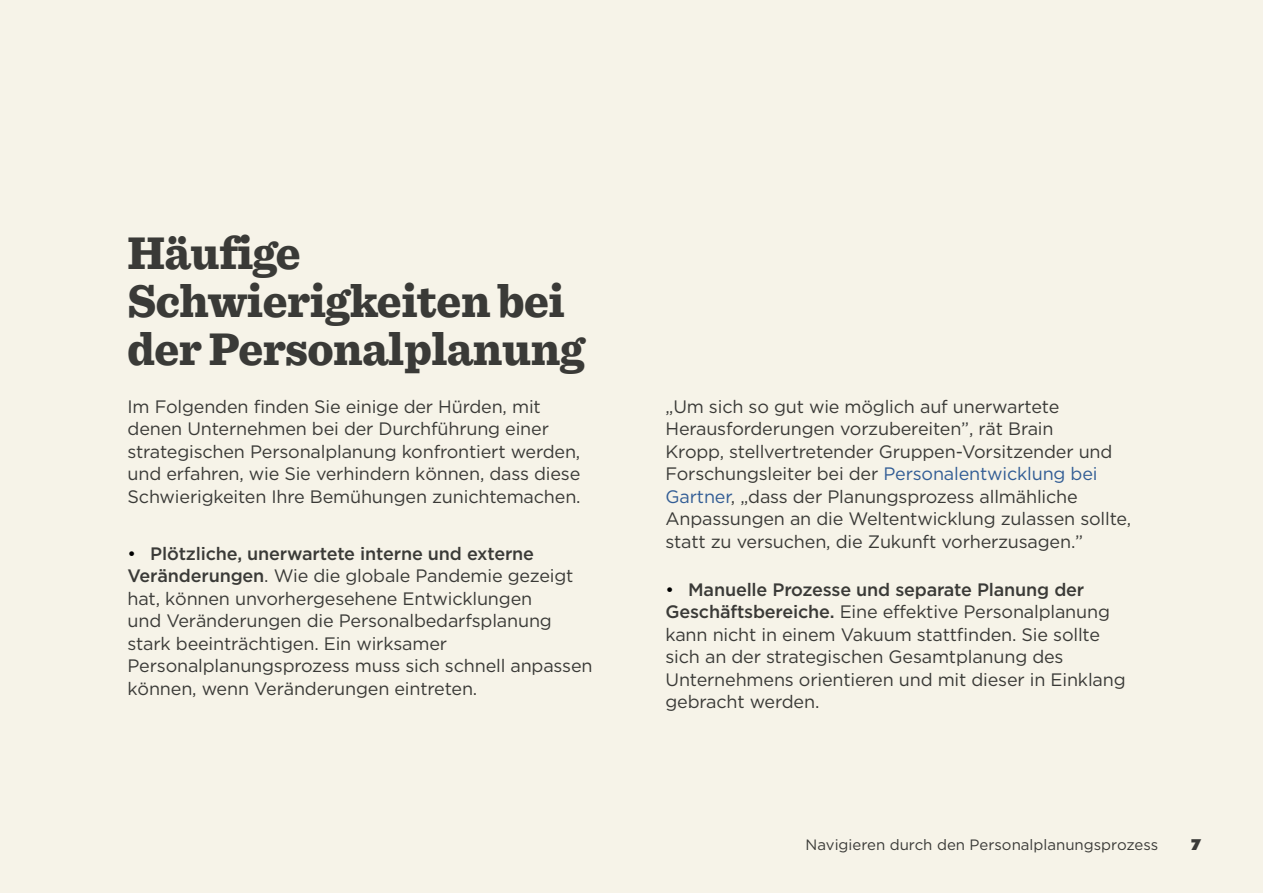
<style>
.page{position:relative;width:1263px;height:893px;background:#f6f3e8}
.page>*{position:absolute;margin:0;border:0;box-sizing:border-box;transform-origin:0 0}
.t1{font:900 48px/48px "Sentinel";letter-spacing:-.01em;color:#3a3a37;scale:.95 1}
.t2{font:18px/22.5px "Gotham HTF";letter-spacing:-.01em;color:#3a3a37}
.t3{font:500 18px "Gotham HTF";letter-spacing:-.01em;color:#3a3a37}
.t4{font:15px "Gotham HTF";color:#3a3a37}
.t5{font:13.5px "Champion HTF Heavyweight";color:#3a3a37}
.s1{color:#000}
.s2{font-weight:500}
.s3{color:#325d95}
</style>
<div class="page">
<h1 class="t1" style="left:128px;top:228px;width:483px">Häufige<br>Schwierigkeiten bei der Personalplanung</h1>
<p class="t2" style="left:128px;top:395px;width:455px">Im Folgenden finden Sie einige der Hürden, mit denen Unternehmen bei der Durchführung einer strategischen Personalplanung konfrontiert werden, und erfahren, wie Sie verhindern können, dass diese Schwierigkeiten Ihre Bemühungen zunichtemachen.</p>
<p class="t3" style="left:150px;top:543px;width:385px">Plötzliche, unerwartete interne und externe</p>
<p class="t2" style="left:128px;top:542px;width:466px"><span class="s1">•<br></span><span class="s2">Veränderungen</span>. Wie die globale Pandemie gezeigt hat, können unvorhergesehene Entwicklungen<br>und Veränderungen die Personalbedarfsplanung stark beeinträchtigen. Ein wirksamer Personalplanungsprozess muss sich schnell anpassen können, wenn Veränderungen eintreten.</p>
<p class="t2" style="left:665px;top:395px;width:467px">„Um sich so gut wie möglich auf unerwartete Herausforderungen vorzubereiten ,” rät Brain<br>Kropp, stellvertretender Gruppen-Vorsitzender und Forschungsleiter bei der <span class="s3">Personalentwicklung bei Gartner</span> „, dass der Planungsprozess allmähliche Anpassungen an die Weltentwicklung zulassen sollte, statt zu versuchen, die Zukunft vorherzusagen “.</p>
<p class="t3" style="left:688px;top:579px;width:398px">Manuelle Prozesse und separate Planung der</p>
<p class="t2" style="left:665px;top:578px;width:462px"><span class="s1">•<br></span><span class="s2">Geschäftsbereiche.</span> Eine effektive Personalplanung kann nicht in einem Vakuum stattfinden. Sie sollte sich an der strategischen Gesamtplanung des Unternehmens orientieren und mit dieser in Einklang gebracht werden.</p>
<p class="t4" style="left:806px;top:837px;width:354px">Navigieren durch den Personalplanungsprozess</p>
<p class="t5" style="left:1191px;top:836px;width:12px">7</p>
</div>
